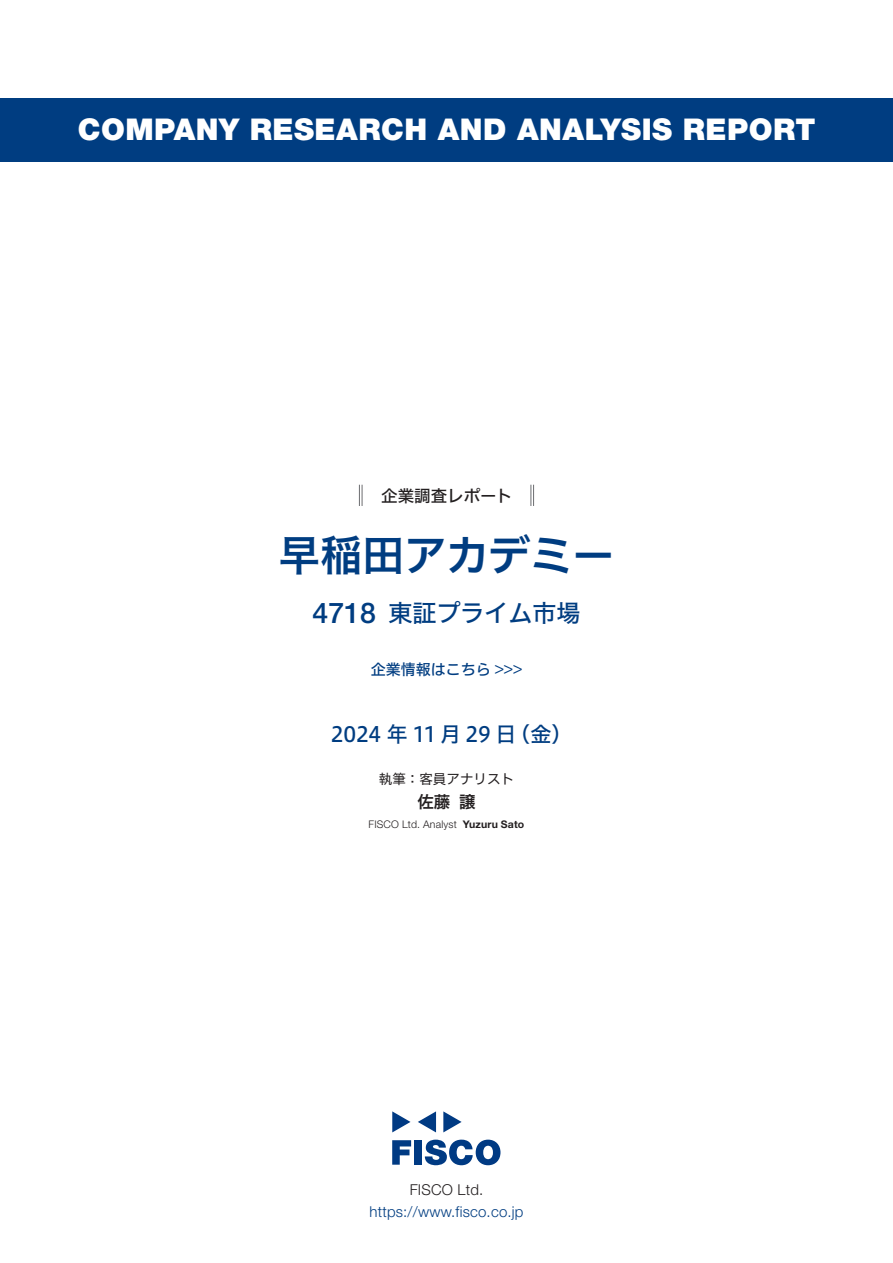
<style>
.page{position:relative;width:893px;height:1263px;background:#fff}
.page>*{position:absolute;margin:0;border:0;box-sizing:border-box;transform-origin:0 0}
.t1{font:42px "Hiragino UD Sans F Std N W6";color:#003d81}
.t2{font:900 30px "Helvetica Neue LT Std";letter-spacing:.015em;color:#fff}
.t3{font:500 28.5px "Helvetica Neue LT Std";color:#003d81}
.t4{font:24px "Hiragino UD Sans F Std N W5";color:#003d81}
.t5{font:21px "Hiragino UD Sans F Std N W5";letter-spacing:-.005em;color:#003d81}
.t6{font:16.5px "Hiragino UD Sans F Std N W5";color:#231f20}
.t7{font:16.5px "Hiragino UD Sans F Std N W6";color:#231f20}
.t8{font:300 15px "Helvetica Neue LT Std";letter-spacing:.015em;color:#003d81}
.t9{font:15px "Hiragino UD Sans F Std N W5";color:#003d81}
.t10{font:300 15px "Helvetica Neue LT Std";letter-spacing:.015em;color:#231f20}
.t11{font:13.5px "Hiragino UD Sans F Std N W4";color:#231f20}
.t12{font:300 10.5px "Helvetica Neue LT Std";letter-spacing:.015em;color:#231f20}
.t13{font:700 10.5px "Helvetica Neue LT Std";letter-spacing:.015em;color:#231f20}
</style>
<div class="page">
<svg style="left:392px;top:1140px;width:19px;height:25px"></svg>
<div style="left:414px;top:1140px;width:8px;height:25px;background:#003a83"></div>
<svg style="left:425px;top:1139px;width:75px;height:26px"></svg>
<svg style="left:392px;top:1111px;width:18px;height:21px"></svg>
<svg style="left:443px;top:1111px;width:19px;height:21px"></svg>
<svg style="left:418px;top:1111px;width:18px;height:21px"></svg>
<div style="left:0;top:98px;width:893px;height:64px;background:#003d81"></div>
<svg style="left:359px;top:485px;width:4px;height:21px"></svg>
<svg style="left:531px;top:485px;width:3px;height:21px"></svg>
<p class="t2" style="left:78px;top:112px;width:739px">COMPANY RESEARCH AND ANALYSIS REPORT</p>
<p class="t6" style="left:365px;top:483px;width:149px">　企業調査レポート</p>
<h1 class="t1" style="left:278px;top:523px;width:338px">早稲田アカデミー</h1>
<p class="t3" style="left:313px;top:596px;width:65px">4718</p>
<p class="t4" style="left:388px;top:594px;width:193px">東証プライム市場</p>
<p class="t9" style="left:371px;top:658px;width:153px">企業情報はこちら &lt;&lt;&lt;</p>
<p class="t5" style="left:331px;top:718px;width:187px">2024 年 11月 29 日</p>
<p class="t5" style="left:509px;top:718px;width:65px">（金(</p>
<p class="t11" style="left:379px;top:768px;width:137px">執筆：客員アナリスト</p>
<p class="t7" style="left:459px;top:789px;width:18px">譲</p>
<p class="t7" style="left:417px;top:789px;width:34px">佐藤</p>
<p class="t13" style="left:463px;top:818px;width:63px">Yuzuru Sato</p>
<p class="t12" style="left:369px;top:818px;width:90px">FISCO Ltd. Analyst</p>
<p class="t10" style="left:410px;top:1180px;width:75px">FISCO Ltd.</p>
<p class="t8" style="left:369px;top:1202px;width:156px">https://www.fisco.co j p.</p>
</div>
